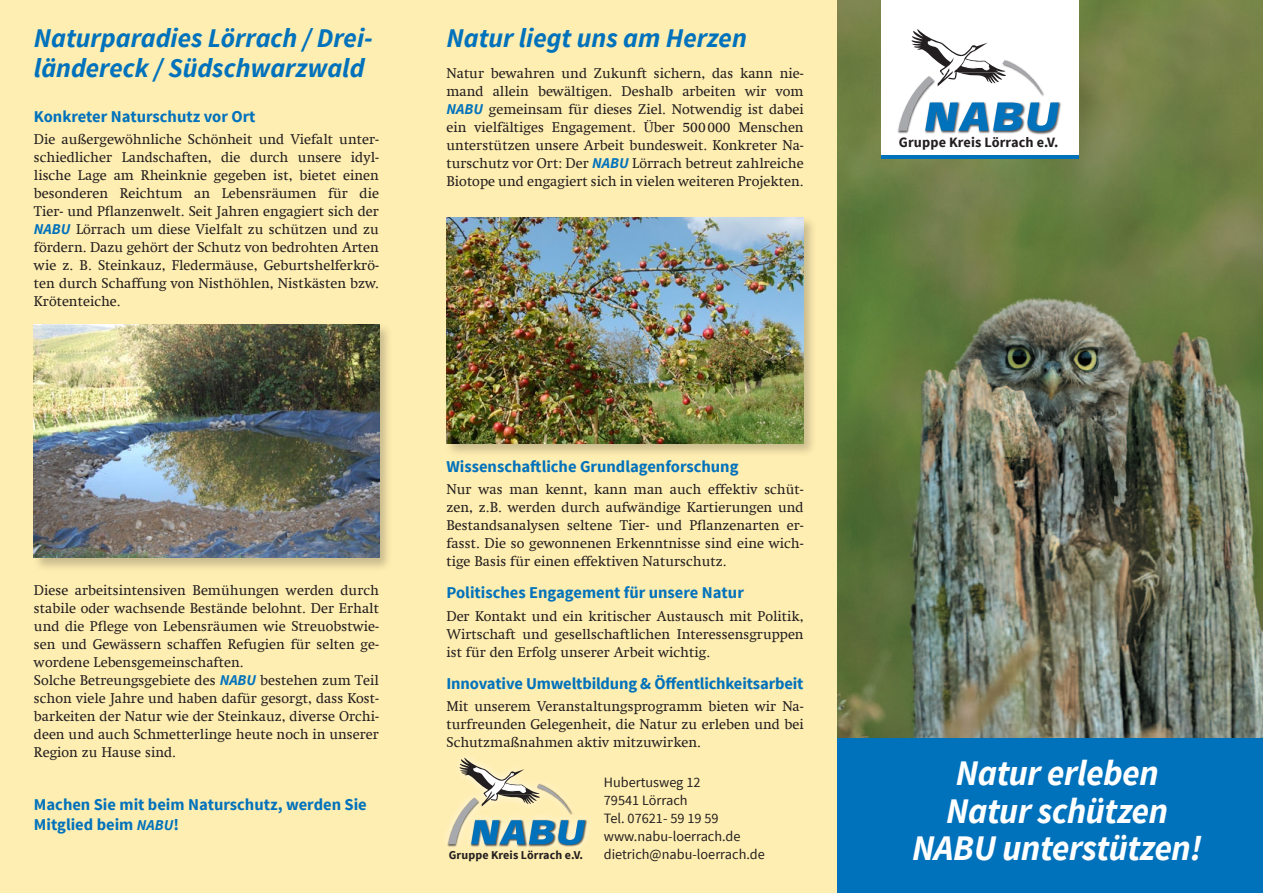
<style>
.page{position:relative;width:1263px;height:893px;background:#fff}
.page>*{position:absolute;margin:0;border:0;box-sizing:border-box;transform-origin:0 0}
.t1{font:italic 700 36px/37.5px "Source Sans Pro";letter-spacing:-.01em;color:#fff;text-align:center}
.t2{font:italic 700 27px/30px "Source Sans Pro";color:#0072bc}
.t3{font:italic 700 19.35px "Helvetica";color:#231f20}
.t4{font:700 16.5px/19.5px "Source Sans Pro";color:#0072bc}
.t5{font:italic 700 16.5px "Helvetica";color:#231f20}
.t6{font:14.25px/18px "Swift Com";color:#231f20;text-align:justify}
.t7{font:14.25px/18px "Source Sans Pro";color:#231f20}
.t8{font:700 14.25px "Source Sans Pro";letter-spacing:.01em;color:#231f20}
.t9{font:700 12px "Source Sans Pro";letter-spacing:.01em;color:#231f20}
.s1{font-family:"Source Sans Pro";font-weight:700;font-style:italic;font-size:15px;color:#0072bc}
.s2{font-style:italic;font-size:15px}
</style>
<div class="page">
<div style="left:0;top:0;width:838px;height:893px;background:#ffeeb1"></div>
<div style="left:32px;top:322px;width:361px;height:250px;background:#231f20;opacity:.25"></div>
<img style="left:34px;top:324px;width:345px;height:234px">
<div style="left:444px;top:215px;width:374px;height:242px;background:#231f20;opacity:.25"></div>
<img style="left:447px;top:218px;width:356px;height:225px">
<img style="left:838px;top:0;width:425px;height:738px">
<div style="left:838px;top:738px;width:425px;height:155px;background:#0072bc"></div>
<div style="left:881px;top:0;width:198px;height:158px;background:#fff"></div>
<img style="left:925px;top:131px;width:31px;height:3px">
<img style="left:958px;top:102px;width:103px;height:33px">
<svg style="left:898px;top:29px;width:161px;height:102px"></svg>
<hr style="left:881px;top:155px;width:198px;height:4px;background:#0072bc">
<img style="left:470px;top:845px;width:28px;height:2px">
<img style="left:498px;top:819px;width:90px;height:29px">
<svg style="left:448px;top:758px;width:137px;height:87px"></svg>
<h2 class="t2" style="left:34px;top:23px;width:340px">Naturparadies Lörrach / Drei&shy;ländereck / Südschwarzwald</h2>
<p class="t4" style="left:34px;top:108px;width:223px">Konkreter Naturschutz vor Ort</p>
<p class="t6" style="left:34px;top:131px;width:347px">Die außergewöhnliche Schönheit und Viefalt unter&shy;schiedlicher Landschaften, die durch unsere idyl&shy;lische Lage am Rheinknie gegeben ist, bietet einen besonderen Reichtum an Lebensräumen für die Tier- und Pflanzenwelt. Seit Jahren engagiert sich der <span class="s1">NABU</span> Lörrach um diese Vielfalt zu schützen und zu fördern. Dazu gehört der Schutz von bedrohten Arten wie z. B. Steinkauz, Fledermäuse, Geburtshelferkrö&shy;ten durch Schaffung von Nisthöhlen, Nistkästen bzw.<br>Krötenteiche.</p>
<p class="t6" style="left:34px;top:581px;width:347px;text-align:left">Diese arbeitsintensiven Bemühungen werden durch stabile oder wachsende Bestände belohnt. Der Erhalt und die Pflege von Lebensräumen wie Streuobstwie&shy;sen und Gewässern schaffen Refugien für selten ge&shy;wordene Lebensgemeinschaften.<br>Solche Betreungsgebiete des <span class="s1">NABU</span> bestehen zum Teil schon viele Jahre und haben dafür gesorgt, dass Kost&shy;barkeiten der Natur wie der Steinkauz, diverse Orchi&shy;deen und auch Schmetterlinge heute noch in unserer Region zu Hause sind.</p>
<p class="t4" style="left:34px;top:796px;width:334px">Machen Sie mit beim Naturschutz, werden Sie<br>Mitglied beim <span class="s2">NABU</span>!</p>
<h2 class="t2" style="left:446px;top:23px;width:302px">Natur liegt uns am Herzen</h2>
<p class="t6" style="left:446px;top:64px;width:359px">Natur bewahren und Zukunft sichern, das kann nie&shy;mand allein bewältigen. Deshalb arbeiten wir vom <span class="s1">NABU</span> gemeinsam für dieses Ziel. Notwendig ist dabei ein vielfältiges Engagement. Über 500000 Menschen unterstützen unsere Arbeit bundesweit. Konkreter Na&shy;turschutz vor Ort: Der <span class="s1">NABU</span> Lörrach betreut zahlreiche Biotope und engagiert sich in vielen weiteren Projekten.</p>
<p class="t4" style="left:446px;top:457px;width:293px">Wissenschaftliche Grundlagenforschung</p>
<p class="t6" style="left:446px;top:480px;width:359px">Nur was man kennt, kann man auch effektiv schüt&shy;zen, z.B. werden durch aufwändige Kartierungen und -Bestandsanalysen seltene Tier- und Pflanzenarten er&shy;fasst. Die so gewonnenen Erkenntnisse sind eine wich&shy;tige Basis für einen effektiven Naturschutz.</p>
<p class="t4" style="left:446px;top:584px;width:299px">Politisches Engagement für unsere Natur</p>
<p class="t6" style="left:446px;top:607px;width:359px">Der Kontakt und ein kritischer Austausch mit Politik, Wirtschaft und gesellschaftlichen Interessensgruppen ist für den Erfolg unserer Arbeit wichtig.</p>
<p class="t4" style="left:446px;top:674px;width:358px">Innovative Umweltbildung &amp; Öffentlichkeitsarbeit</p>
<p class="t6" style="left:446px;top:697px;width:359px">Mit unserem Veranstaltungsprogramm bieten wir Na&shy;turfreunden Gelegenheit, die Natur zu erleben und bei Schutzmaßnahmen aktiv mitzuwirken.</p>
<p class="t5" style="left:501px;top:847px;width:81px">Südbaden</p>
<p class="t9" style="left:449px;top:848px;width:136px">Gruppe Kreis Lörrach e.V.</p>
<p class="t7" style="left:604px;top:773px;width:162px">Hubertusweg 12<br>79541 Lörrach<br>Tel. 07621- 59 19 59 www.nabu-loerrach.de dietrich@nabu-loerrach.de</p>
<p class="t8" style="left:899px;top:133px;width:161px">Gruppe Kreis Lörrach e.V.</p>
<h3 class="t3" style="left:960px;top:134px;width:95px">Südbaden</h3>
<h1 class="t1" style="left:912px;top:754px;width:291px">Natur erleben<br>Natur schützen<br>NABU unterstützen!</h1>
</div>
